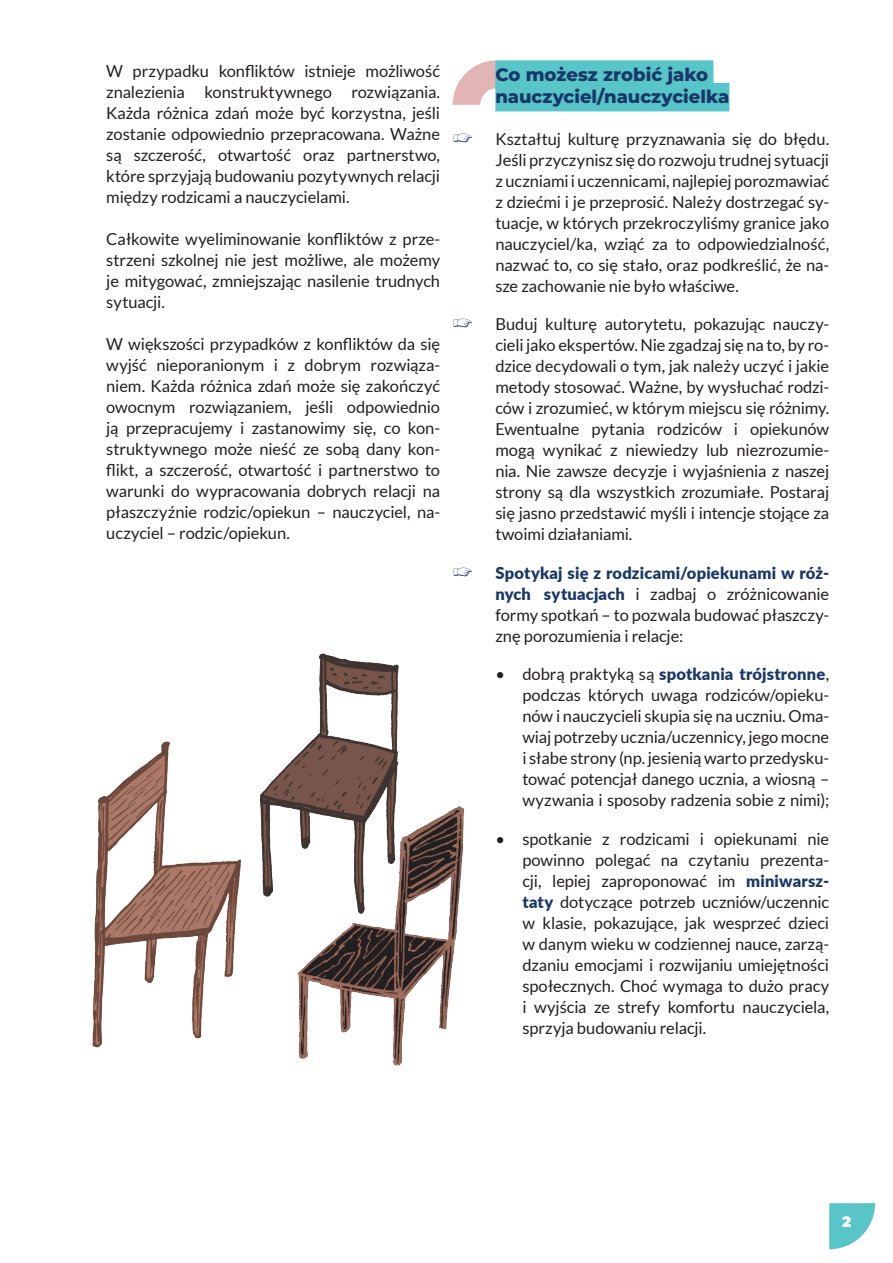
<style>
.page{position:relative;width:893px;height:1263px;background:#fff}
.page>*{position:absolute;margin:0;border:0;box-sizing:border-box;transform-origin:0 0}
.srodtytul{font:800 18px/22.5px "Montserrat";color:#193869}
.body{font:16.5px/21px "Lato";letter-spacing:-.01em;color:#231f20;text-align:justify}
.t1{font:900 15px "Montserrat Alternates";color:#fff}
.s1{font-weight:900;color:#193869}
</style>
<div class="page">
<svg style="left:829px;top:1203px;width:46px;height:46px"></svg>
<svg style="left:453px;top:60px;width:42px;height:45px"></svg>
<div style="left:495px;top:60px;width:218px;height:29px;background:#58c5c8"></div>
<div style="left:495px;top:83px;width:234px;height:28px;background:#58c5c8"></div>
<img style="left:92px;top:653px;width:372px;height:413px">
<p class="body" style="left:106px;top:60px;width:335px">W przypadku konfliktów istnieje możliwość znalezienia konstruktywnego rozwiązania.<br>Każda różnica zdań może być korzystna, jeśli zostanie odpowiednio przepracowana. Ważne są szczerość, otwartość oraz partnerstwo, które sprzyjają budowaniu pozytywnych relacji między rodzicami a nauczycielami.</p>
<p class="body" style="left:106px;top:228px;width:335px">Całkowite wyeliminowanie konfliktów z prze&shy;strzeni szkolnej nie jest możliwe, ale możemy je mitygować, zmniejszając nasilenie trudnych sytuacji.</p>
<p class="body" style="left:106px;top:333px;width:335px">W większości przypadków z konfliktów da się wyjść nieporanionym i z dobrym rozwiąza&shy;niem. Każda różnica zdań może się zakończyć owocnym rozwiązaniem, jeśli odpowiednio ją przepracujemy i zastanowimy się, co kon&shy;struktywnego może nieść ze sobą dany kon&shy;flikt, a szczerość, otwartość i partnerstwo to warunki do wypracowania dobrych relacji na płaszczyźnie rodzic/opiekun – nauczyciel, na&shy;uczyciel – rodzic/opiekun.</p>
<p class="srodtytul" style="left:495px;top:63px;width:235px">Co możesz zrobić jako nauczyciel/nauczycielka</p>
<p class="body" style="left:495px;top:129px;width:335px">Kształtuj kulturę przyznawania się do błędu.<br>Jeśli przyczynisz się do rozwoju trudnej sytuacji z uczniami i uczennicami, najlepiej porozmawiać z dziećmi i je przeprosić. Należy dostrzegać sy&shy;tuacje, w których przekroczyliśmy granice jako nauczyciel/ka, wziąć za to odpowiedzialność, nazwać to, co się stało, oraz podkreślić, że na&shy;sze zachowanie nie było właściwe.</p>
<p class="body" style="left:495px;top:314px;width:335px">Buduj kulturę autorytetu, pokazując nauczy&shy;cieli jako ekspertów. Nie zgadzaj się na to, by ro&shy;dzice decydowali o tym, jak należy uczyć i jakie metody stosować. Ważne, by wysłuchać rodzi&shy;ców i zrozumieć, w którym miejscu się różnimy.<br>Ewentualne pytania rodziców i opiekunów mogą wynikać z niewiedzy lub niezrozumie&shy;nia. Nie zawsze decyzje i wyjaśnienia z naszej strony są dla wszystkich zrozumiałe. Postaraj się jasno przedstawić myśli i intencje stojące za twoimi działaniami.</p>
<p class="body" style="left:495px;top:562px;width:335px"><span class="s1">Spotykaj się z rodzicami/opiekunami w róż&shy;nych sytuacjach</span> i zadbaj o zróżnicowanie formy spotkań – to pozwala budować płaszczy&shy;znę porozumienia i relacje:</p>
<p class="body" style="left:522px;top:663px;width:308px;text-indent:-27px">• dobrą praktyką są <span class="s1">spotkania trójstronne</span>, podczas których uwaga rodziców/opieku&shy;nów i nauczycieli skupia się na uczniu. Oma&shy;wiaj potrzeby ucznia/uczennicy, jego mocne i słabe strony (np. jesienią warto przedysku&shy;tować potencjał danego ucznia, a wiosną – wyzwania i sposoby radzenia sobie z nimi);</p>
<p class="body" style="left:522px;top:828px;width:308px;text-indent:-27px">• spotkanie z rodzicami i opiekunami nie powinno polegać na czytaniu prezenta&shy;cji, lepiej zaproponować im <span class="s1">miniwarsz&shy;taty</span> dotyczące potrzeb uczniów/uczennic w klasie, pokazujące, jak wesprzeć dzieci w danym wieku w codziennej nauce, zarzą&shy;dzaniu emocjami i rozwijaniu umiejętności społecznych. Choć wymaga to dużo pracy i wyjścia ze strefy komfortu nauczyciela, sprzyja budowaniu relacji.</p>
<p class="t1" style="left:842px;top:1211px;width:11px">2</p>
</div>
